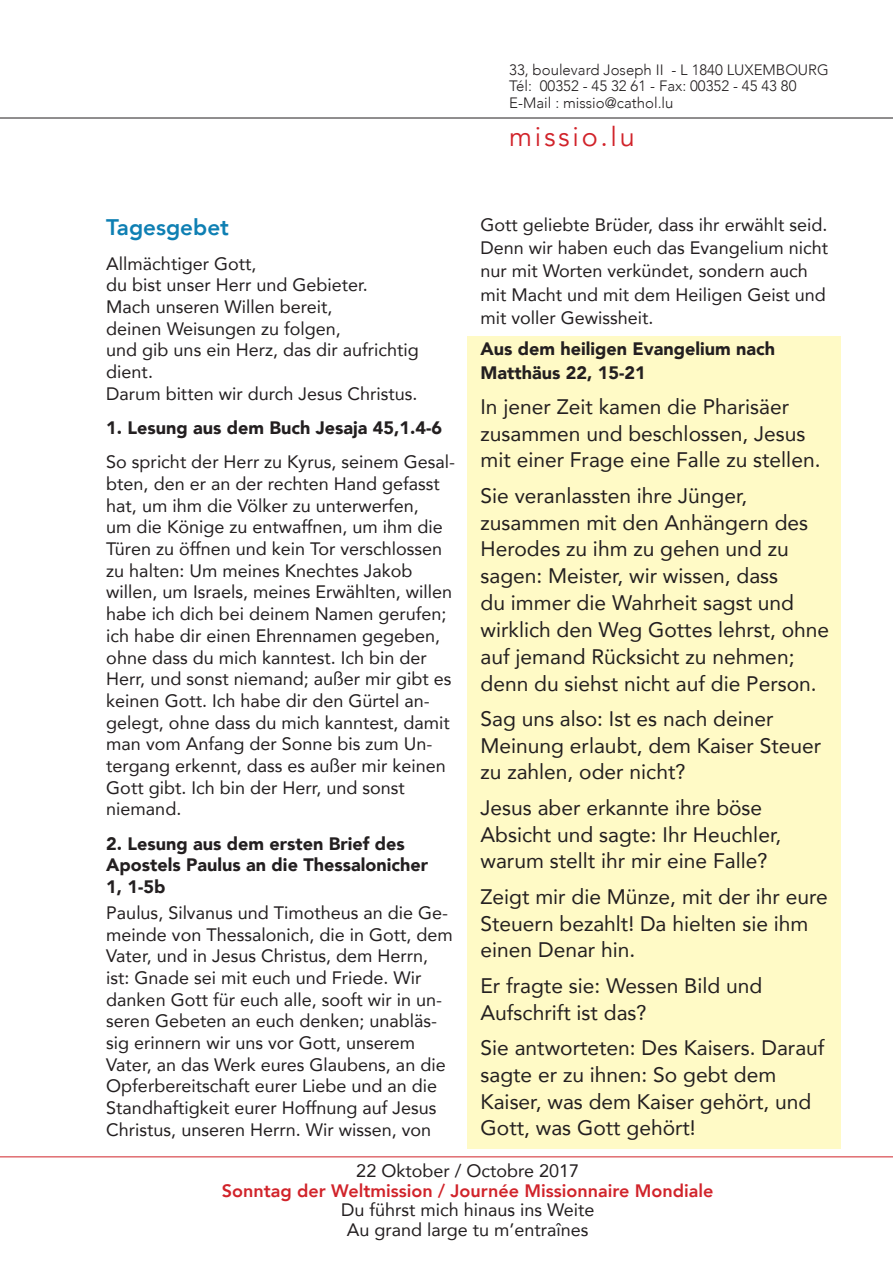
<style>
.page{position:relative;width:893px;height:1263px;background:#fff}
.page>*{position:absolute;margin:0;border:0;box-sizing:border-box;transform-origin:0 0}
.t1{font:27px "Avenir";letter-spacing:.1em;color:#d1232a}
.t2{font:800 22.5px "Avenir";color:#0e7fb3}
.t3{font:21px/26.8px "Avenir";color:#231f20}
.t4{font:18px/21.6px "Avenir";color:#231f20}
.t5{font:900 18px/21.6px "Avenir";color:#231f20}
.t6{font:800 18px "Avenir";color:#d1232a}
.t7{font:300 15px/17px "Avenir";color:#231f20}
</style>
<div class="page">
<hr style="left:0;top:118px;width:893px;height:1px;background:#231f20">
<hr style="left:0;top:1156px;width:893px;height:1px;background:#d1232a">
<div style="left:468px;top:336px;width:373px;height:812px;background:#fffac6"></div>
<p class="t7" style="left:509px;top:61px;width:321px">33, boulevard Joseph II - L 1840 LUXEMBOURG<br>Tél: 00352 - 45 32 61 - Fax: 00352 - 45 43 80<br>E-Mail : missio@cathol.lu</p>
<h1 class="t1" style="left:509px;top:120px;width:127px">missio.lu</h1>
<p class="t2" style="left:106px;top:210px;width:124px">Tagesgebet</p>
<p class="t4" style="left:106px;top:252px;width:314px">Allmächtiger Gott,<br>du bist unser Herr und Gebieter.<br>Mach unseren Willen bereit,<br>deinen Weisungen zu folgen,<br>und gib uns ein Herz, das dir aufrichtig dient.<br>Darum bitten wir durch Jesus Christus.</p>
<p class="t5" style="left:106px;top:416px;width:337px">1. Lesung aus dem Buch Jesaja 45,1.4-6</p>
<p class="t4" style="left:106px;top:451px;width:350px">So spricht der Herr zu Kyrus, seinem Gesal&shy;bten, den er an der rechten Hand gefasst hat, um ihm die Völker zu unterwerfen,<br>um die Könige zu entwaffnen, um ihm die Türen zu öffnen und kein Tor verschlossen zu halten: Um meines Knechtes Jakob willen, um Israels, meines Erwählten, willen habe ich dich bei deinem Namen gerufen; ich habe dir einen Ehrennamen gegeben, ohne dass du mich kanntest. Ich bin der Herr, und sonst niemand; außer mir gibt es keinen Gott. Ich habe dir den Gürtel an&shy;gelegt, ohne dass du mich kanntest, damit man vom Anfang der Sonne bis zum Un&shy;tergang erkennt, dass es außer mir keinen Gott gibt. Ich bin der Herr, und sonst niemand.</p>
<p class="t5" style="left:106px;top:832px;width:323px">2. Lesung aus dem ersten Brief des<br>Apostels Paulus an die Thessalonicher<br>1, 1-5b</p>
<p class="t4" style="left:106px;top:901px;width:348px">Paulus, Silvanus und Timotheus an die Ge&shy;meinde von Thessalonich, die in Gott, dem Vater, und in Jesus Christus, dem Herrn, ist: Gnade sei mit euch und Friede. Wir danken Gott für euch alle, sooft wir in un&shy;seren Gebeten an euch denken; unabläs&shy;sig erinnern wir uns vor Gott, unserem Vater, an das Werk eures Glaubens, an die Opferbereitschaft eurer Liebe und an die Standhaftigkeit eurer Hoffnung auf Jesus Christus, unseren Herrn. Wir wissen, von</p>
<p class="t4" style="left:480px;top:212px;width:349px;line-height:23.2px">Gott geliebte Brüder, dass ihr erwählt seid.<br>Denn wir haben euch das Evangelium nicht nur mit Worten verkündet, sondern auch mit Macht und mit dem Heiligen Geist und mit voller Gewissheit.</p>
<p class="t5" style="left:480px;top:337px;width:296px;line-height:23.2px">Aus dem heiligen Evangelium nach<br>Matthäus 22, 15-21</p>
<p class="t3" style="left:480px;top:392px;width:342px">In jener Zeit kamen die Pharisäer zusammen und beschlossen, Jesus mit einer Frage eine Falle zu stellen.</p>
<p class="t3" style="left:480px;top:481px;width:350px">Sie veranlassten ihre Jünger, zusammen mit den Anhängern des<br>Herodes zu ihm zu gehen und zu sagen: Meister, wir wissen, dass<br>du immer die Wahrheit sagst und wirklich den Weg Gottes lehrst, ohne auf jemand Rücksicht zu nehmen; denn du siehst nicht auf die Person.</p>
<p class="t3" style="left:480px;top:704px;width:342px">Sag uns also: Ist es nach deiner<br>Meinung erlaubt, dem Kaiser Steuer zu zahlen, oder nicht?</p>
<p class="t3" style="left:480px;top:793px;width:302px">Jesus aber erkannte ihre böse<br>Absicht und sagte: Ihr Heuchler, warum stellt ihr mir eine Falle?</p>
<p class="t3" style="left:480px;top:882px;width:349px">Zeigt mir die Münze, mit der ihr eure<br>Steuern bezahlt! Da hielten sie ihm einen Denar hin.</p>
<p class="t3" style="left:480px;top:971px;width:283px">Er fragte sie: Wessen Bild und<br>Aufschrift ist das?</p>
<p class="t3" style="left:480px;top:1033px;width:345px">Sie antworteten: Des Kaisers. Darauf sagte er zu ihnen: So gebt dem<br>Kaiser, was dem Kaiser gehört, und<br>Gott, was Gott gehört!</p>
<p class="t4" style="left:356px;top:1160px;width:224px">22 Oktober / Octobre 2017</p>
<p class="t6" style="left:222px;top:1176px;width:493px">Sonntag der Weltmission / Journée Missionnaire Mondiale</p>
<p class="t4" style="left:341px;top:1200px;width:255px;line-height:19.5px;text-align:center">Du führst mich hinaus ins Weite<br>Au grand large tu m’entraînes</p>
</div>
